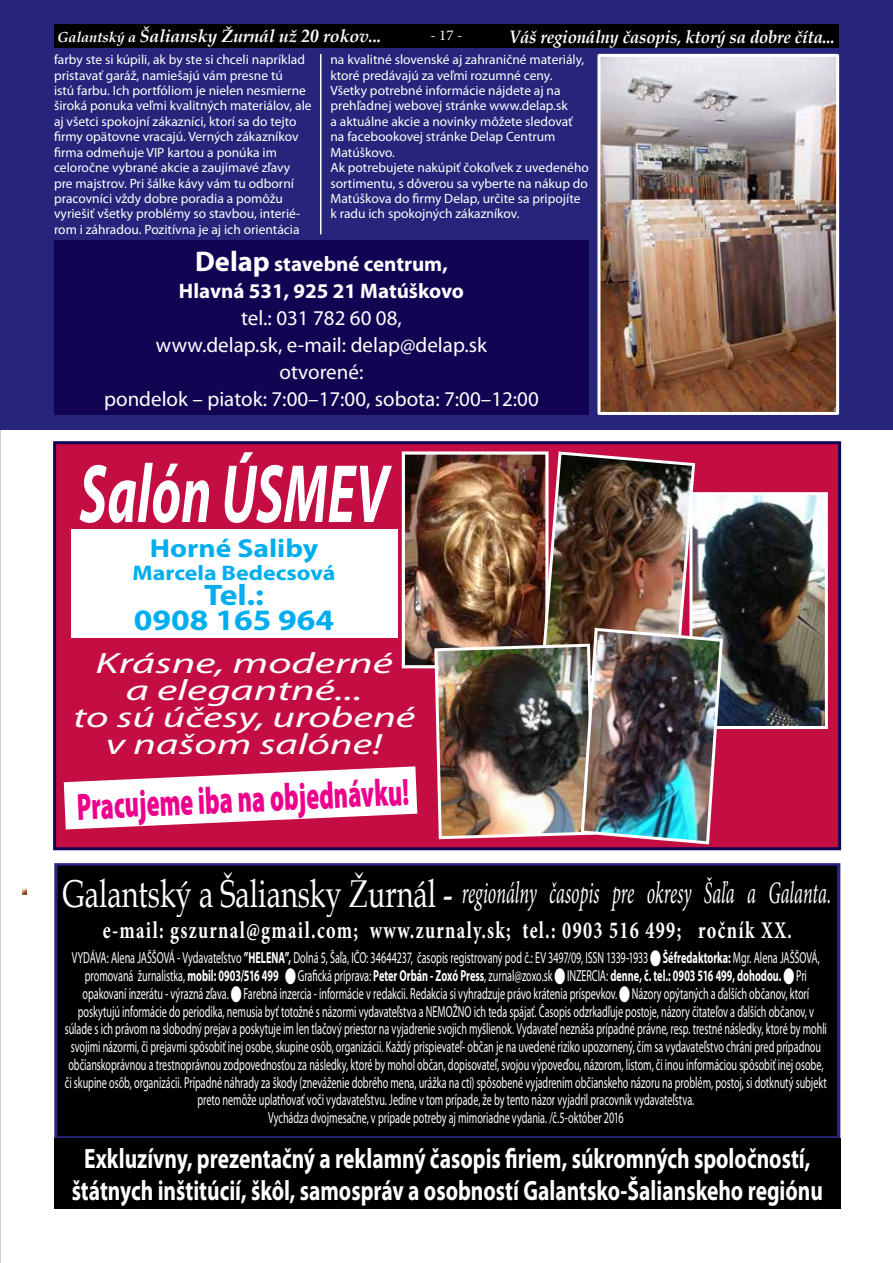
<style>
.page{position:relative;width:893px;height:1263px;background:#fff}
.page>*{position:absolute;margin:0;border:0;box-sizing:border-box;transform-origin:0 0}
.t1{font:italic 700 83.4px "Myriad Pro";color:#fff;scale:.64 1}
.t2{font:900 38.1px "Myriad Pro";color:#ec008c;scale:.63 1}
.t3{font:italic 31.2px "Minion Pro";color:#fff;scale:.58 1}
.t4{font:700 29.7px/25.2px "Myriad Pro";color:#00aeef;text-align:center;scale:1.13 1}
.t5{font:italic 29.4px/27px "Myriad Pro";color:#fff;text-align:center;scale:1.51 1}
.t6{font:700 28.05px/31.8px "Myriad Pro";color:#fff;text-align:center;scale:.76 1}
.t7{font:700 26.1px "Myriad Pro";color:#00aeef;scale:1.13 1}
.t8{font:700 24.45px "Minion Pro";letter-spacing:.07em;color:#fff;scale:.75 1}
.t9{font:700 21.15px "Myriad Pro";color:#00aeef;scale:1.13 1}
.t10{font:21px/27px "Myriad Pro";color:#fff;text-align:center}
.t11{font:700 21px/27px "Myriad Pro";color:#fff;text-align:center}
.t12{font:italic 700 18px "Book Antiqua";letter-spacing:-.01em;color:#fff;scale:.93 1}
.t13{font:italic 700 17.7px "Book Antiqua";letter-spacing:-.01em;color:#fff}
.t14{font:16.05px/17.7px "Myriad Pro";letter-spacing:-.005em;color:#fff;text-align:center;scale:.64 1}
.t15{font:15px "Minion Pro";color:#fff}
.t16{font:13.5px/15.5px "Myriad Pro";color:#fff}
.s1{font-size:14.55px}
.s2{font-size:28.5px}
.s3{font-family:"Book Antiqua";font-style:normal;font-size:38.85px}
.s4{font-size:24px}
.s5{font-weight:700}
</style>
<div class="page">
<div style="left:0;top:0;width:893px;height:429px;background:#26247b"></div>
<div style="left:53px;top:441px;width:788px;height:409px;background:#c40d42;border:3px solid #120453"></div>
<img style="left:406px;top:455px;width:27px;height:209px">
<div style="left:402px;top:451px;width:147px;height:217px;border:3px solid #fff"></div>
<div style="left:71px;top:530px;width:326px;height:108px;background:#fff"></div>
<svg style="left:64px;top:766px;width:353px;height:63px"></svg>
<img style="left:724px;top:496px;width:100px;height:229px">
<div style="left:689px;top:492px;width:139px;height:237px;border:3px solid #fff"></div>
<img style="left:433px;top:451px;width:291px;height:394px">
<div style="left:56px;top:864px;width:783px;height:273px;background:#000"></div>
<div style="left:55px;top:863px;width:785px;height:276px;border:3px solid #26247b"></div>
<img style="left:601px;top:58px;width:234px;height:353px">
<div style="left:597px;top:54px;width:242px;height:361px;border:3px solid #fff"></div>
<div style="left:54px;top:240px;width:535px;height:175px;background:#120453"></div>
<svg style="left:23px;top:889px;width:3px;height:5px"></svg>
<hr style="left:320px;top:54px;width:1px;height:180px;background:#fff">
<div style="left:54px;top:1139px;width:786px;height:70px;background:#000"></div>
<div style="left:54px;top:24px;width:785px;height:24px;background:#000"></div>
<p class="t13" style="left:57px;top:24px;width:326px"><span class="s1">Galantský a</span> Šaliansky Žurnál už 20 rokov...</p>
<p class="t15" style="left:431px;top:25px;width:33px">- 17 -</p>
<p class="t12" style="left:509px;top:24px;width:352px">Váš regionálny časopis, ktorý sa dobre číta...</p>
<p class="t16" style="left:54px;top:52px;width:259px">farby ste si kúpili, ak by ste si chceli napríklad pristavať garáž, namiešajú vám presne tú<br>istú farbu. Ich portfóliom je nielen nesmierne široká ponuka veľmi kvalitných materiálov, ale aj všetci spokojní zákazníci, ktorí sa do tejto firmy opätovne vracajú. Verných zákazníkov firma odmeňuje VIP kartou a ponúka im celoročne vybrané akcie a zaujímavé zľavy pre majstrov. Pri šálke kávy vám tu odborní pracovníci vždy dobre poradia a pomôžu vyriešiť všetky problémy so stavbou, interié&shy;rom i záhradou. Pozitívna je aj ich orientácia</p>
<p class="t16" style="left:330px;top:52px;width:260px">na kvalitné slovenské aj zahraničné materiály, ktoré predávajú za veľmi rozumné ceny.<br>Všetky potrebné informácie nájdete aj na prehľadnej webovej stránke www.delap.sk<br>a aktuálne akcie a novinky môžete sledovať na facebookovej stránke Delap Centrum Matúškovo.<br>Ak potrebujete nakúpiť čokoľvek z uvedeného sortimentu, s dôverou sa vyberte na nákup do Matúškova do firmy Delap, určite sa pripojíte k radu ich spokojných zákazníkov.</p>
<h3 class="t11" style="left:179px;top:249px;width:287px"><span class="s2">Delap</span> stavebné centrum,<br>Hlavná 531, 925 21 Matúškovo</h3>
<h3 class="t10" style="left:104px;top:304px;width:436px">tel.: 031 782 60 08,<br>www.delap.sk, e-mail: delap@delap.sk<br>otvorené:<br>pondelok – piatok: 7:00–17:00, sobota: 7:00–12:00</h3>
<h1 class="t1" style="left:80px;top:440px;width:484px">Salón ÚSMEV</h1>
<h3 class="t7" style="left:150px;top:531px;width:150px">Horné Saliby</h3>
<h3 class="t9" style="left:133px;top:559px;width:181px">Marcela Bedecsová</h3>
<h3 class="t4" style="left:134px;top:582px;width:179px">Tel.:<br>0908 165 964</h3>
<h3 class="t5" style="left:73px;top:649px;width:228px">Krásne, moderné<br>a elegantné...<br>to sú účesy, urobené v našom salóne!</h3>
<h2 class="t2" style="left:76px;top:782px;width:529px;rotate:-3deg">Pracujeme iba na objednávku!</h2>
<h3 class="t3" style="left:63px;top:871px;width:1327px"><span class="s3">Galantský a Šaliansky Žurnál -</span> regionálny časopis pre okresy Šaľa a Galanta.</h3>
<h3 class="t8" style="left:103px;top:913px;width:920px">e-mail: gszurnal@gmail.com; www.zurnaly.sk; tel.: 0903 516 499; ročník <span class="s4">XX.</span></h3>
<p class="t14" style="left:65px;top:949px;width:1192px">VYDÁVA: Alena JAŠŠOVÁ - Vydavateľstvo <span class="s5">”HELENA”,</span> Dolná 5, Šaľa, IČO: 34644237, časopis registrovaný pod č.: EV 3497/09, ISSN 1339-1933 ■ <span class="s5">Šéfredaktorka:</span> Mgr. Alena JAŠŠOVÁ, promovaná žurnalistka, <span class="s5">mobil: 0903/516 499</span> ■ Grafická príprava: <span class="s5">Peter Orbán - Zoxó Press</span>, zurnal@zoxo.sk ■ INZERCIA: <span class="s5">denne, č. tel.: 0903 516 499, dohodou.</span> ■ Pri opakovaní inzerátu - výrazná zľava. ■ Farebná inzercia - informácie v redakcii. Redakcia si vyhradzuje právo krátenia príspevkov. ■ Názory opýtaných a ďalších občanov, ktorí poskytujú informácie do periodika, nemusia byť totožné s názormi vydavateľstva a NEMOŽNO ich teda spájať. Časopis odzrkadľuje postoje, názory čitateľov a ďalších občanov, v súlade s ich právom na slobodný prejav a poskytuje im len tlačový priestor na vyjadrenie svojich myšlienok. Vydavateľ neznáša prípadné právne, resp. trestné následky, ktoré by mohli svojimi názormi, či prejavmi spôsobiť inej osobe, skupine osôb, organizácii. Každý prispievateľ- občan je na uvedené riziko upozornený, čím sa vydavateľstvo chráni pred prípadnou občianskoprávnou a trestnoprávnou zodpovednosťou za následky, ktoré by mohol občan, dopisovateľ, svojou výpoveďou, názorom, listom, či inou informáciou spôsobiť inej osobe, či skupine osôb, organizácii. Prípadné náhrady za škody (zneváženie dobrého mena, urážka na cti) spôsobené vyjadrením občianskeho názoru na problém, postoj, si dotknutý subjekt preto nemôže uplatňovať voči vydavateľstvu. Jedine v tom prípade, že by tento názor vyjadril pracovník vydavateľstva.<br>Vychádza dvojmesačne, v prípade potreby aj mimoriadne vydania. /č.5-október 2016</p>
<h3 class="t6" style="left:72px;top:1142px;width:990px">Exkluzívny, prezentačný a reklamný časopis firiem, súkromných spoločností, štátnych inštitúcií, škôl, samospráv a osobností Galantsko-Šalianskeho regiónu</h3>
</div>
